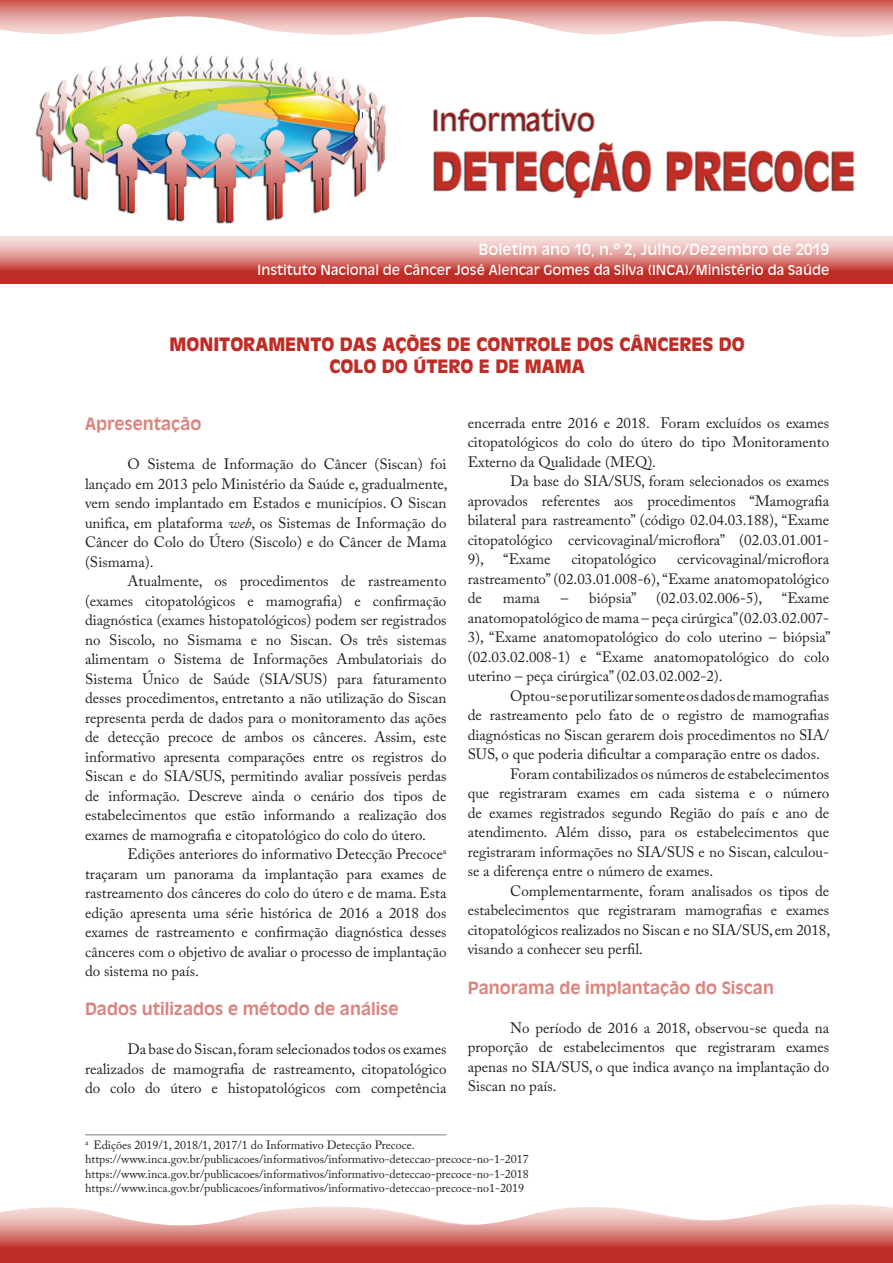
<style>
.page{position:relative;width:893px;height:1263px;background:#fff}
.page>*{position:absolute;margin:0;border:0;box-sizing:border-box;transform-origin:0 0}
.t1{font:900 18px/21.6px "Decade Black S Si";color:#bf2d26;text-align:center}
.t2{font:700 16.5px "Decade S Si";color:#d98680}
.t3{font:15px/19.5px "Adobe Caslon Pro";color:#231f20;text-align:justify}
.t4{font:15px "Decade S Si";color:#fff}
.t5{font:13.5px "Decade S Si";color:#fff}
.t6{font:12px/14.4px "Adobe Caslon Pro";color:#231f20}
.s1{font-style:italic}
</style>
<div class="page">
<img style="left:35px;top:55px;width:745px;height:169px">
<img style="left:780px;top:150px;width:75px;height:43px">
<svg style="left:0;top:1204px;width:893px;height:59px"></svg>
<svg style="left:0;top:236px;width:893px;height:47px;background:#d8807a"></svg>
<svg style="left:0;top:0;width:893px;height:37px"></svg>
<hr style="left:85px;top:1134px;width:361px;height:1px;background:#a8a9ad">
<p class="t4" style="left:478px;top:240px;width:352px">Boletim ano 10, n.º 2, Julho/Dezembro de 2019</p>
<p class="t5" style="left:258px;top:261px;width:573px">Instituto Nacional de Câncer José Alencar Gomes da Silva (INCA)/Ministério da Saúde</p>
<p class="t1" style="left:169px;top:333px;width:577px">MONITORAMENTO DAS AÇÕES DE CONTROLE DOS CÂNCERES DO<br>COLO DO ÚTERO E DE MAMA</p>
<p class="t2" style="left:85px;top:414px;width:118px">Apresentação</p>
<p class="t3" style="left:85px;top:454px;width:364px;text-indent:43px">O Sistema de Informação do Câncer (Siscan) foi lançado em 2013 pelo Ministério da Saúde e, gradualmente, vem sendo implantado em Estados e municípios. O Siscan unifica, em plataforma <span class="s1">web</span>, os Sistemas de Informação do Câncer do Colo do Útero (Siscolo) e do Câncer de Mama (Sismama).</p>
<p class="t3" style="left:85px;top:571px;width:363px;text-indent:43px">Atualmente, os procedimentos de rastreamento (exames citopatológicos e mamografia) e confirmação diagnóstica (exames histopatológicos) podem ser registrados no Siscolo, no Sismama e no Siscan. Os três sistemas alimentam o Sistema de Informações Ambulatoriais do Sistema Único de Saúde (SIA/SUS) para faturamento desses procedimentos, entretanto a não utilização do Siscan representa perda de dados para o monitoramento das ações de detecção precoce de ambos os cânceres. Assim, este informativo apresenta comparações entre os registros do Siscan e do SIA/SUS, permitindo avaliar possíveis perdas de informação. Descreve ainda o cenário dos tipos de estabelecimentos que estão informando a realização dos exames de mamografia e citopatológico do colo do útero.</p>
<p class="t3" style="left:85px;top:844px;width:363px;text-indent:43px">Edições anteriores do informativo Detecção Precoce<sup>a </sup>traçaram um panorama da implantação para exames de rastreamento dos cânceres do colo do útero e de mama. Esta edição apresenta uma série histórica de 2016 a 2018 dos exames de rastreamento e confirmação diagnóstica desses cânceres com o objetivo de avaliar o processo de implantação do sistema no país.</p>
<p class="t2" style="left:85px;top:999px;width:315px">Dados utilizados e método de análise</p>
<p class="t3" style="left:85px;top:1039px;width:363px;text-indent:43px">Da base do Siscan, foram selecionados todos os exames realizados de mamografia de rastreamento, citopatológico do colo do útero e histopatológicos com competência</p>
<p class="t3" style="left:468px;top:413px;width:363px">encerrada entre 2016 e 2018. Foram excluídos os exames citopatológicos do colo do útero do tipo Monitoramento Externo da Qualidade (MEQ).</p>
<p class="t3" style="left:468px;top:471px;width:363px;text-indent:43px">Da base do SIA/SUS, foram selecionados os exames aprovados referentes aos procedimentos “Mamografia bilateral para rastreamento” (código 02.04.03.188), “Exame citopatológico cervicovaginal/microflora” (02.03.01.001- 9),</p>
<p class="t3" style="left:468px;top:549px;width:363px;text-indent:209px">cervicovaginal/microflora rastreamento” (02.03.01.008-6), “Exame anatomopatológico de</p>
<p class="t3" style="left:503px;top:549px;width:49px">“Exame</p>
<p class="t3" style="left:571px;top:549px;width:87px">citopatológico</p>
<p class="t3" style="left:503px;top:588px;width:38px">mama</p>
<p class="t3" style="left:561px;top:588px;width:77px">– biópsia”</p>
<p class="t3" style="left:656px;top:588px;width:108px">(02.03.02.006-5),</p>
<p class="t3" style="left:468px;top:588px;width:364px;text-indent:314px">“Exame anatomopatológico de mama – peça cirúrgica” (02.03.02.007- 3), “Exame anatomopatológico do colo uterino – biópsia” (02.03.02.008-1) e “Exame anatomopatológico do colo uterino – peça cirúrgica” (02.03.02.002-2).</p>
<p class="t3" style="left:510px;top:686px;width:320px">Optou-se por utilizar somente os dados de mamografias</p>
<p class="t3" style="left:468px;top:705px;width:363px">de rastreamento pelo fato de o registro de mamografias</p>
<p class="t3" style="left:468px;top:725px;width:363px">diagnósticas no Siscan gerarem dois procedimentos no SIA/</p>
<p class="t3" style="left:468px;top:744px;width:354px">SUS, o que poderia dificultar a comparação entre os dados.</p>
<p class="t3" style="left:510px;top:764px;width:320px">Foram contabilizados os números de estabelecimentos</p>
<p class="t3" style="left:468px;top:783px;width:363px">que registraram exames em cada sistema e o número</p>
<p class="t3" style="left:468px;top:803px;width:363px">de exames registrados segundo Região do país e ano de</p>
<p class="t3" style="left:468px;top:822px;width:363px">atendimento. Além disso, para os estabelecimentos que</p>
<p class="t3" style="left:468px;top:842px;width:363px">registraram informações no SIA/SUS e no Siscan, calculou-</p>
<p class="t3" style="left:468px;top:861px;width:247px">se a diferença entre o número de exames.</p>
<p class="t3" style="left:510px;top:881px;width:320px">Complementarmente, foram analisados os tipos de</p>
<p class="t3" style="left:468px;top:900px;width:363px">estabelecimentos que registraram mamografias e exames</p>
<p class="t3" style="left:468px;top:920px;width:364px">citopatológicos realizados no Siscan e no SIA/SUS, em 2018,</p>
<p class="t3" style="left:468px;top:939px;width:177px">visando a conhecer seu perfil.</p>
<p class="t2" style="left:468px;top:977px;width:308px">Panorama de implantação do Siscan</p>
<p class="t3" style="left:468px;top:1018px;width:363px;text-indent:43px">No período de 2016 a 2018, observou-se queda na proporção de estabelecimentos que registraram exames apenas no SIA/SUS, o que indica avanço na implantação do Siscan no país.</p>
<p class="t6" style="left:85px;top:1138px;width:445px"><sup>a</sup> Edições 2019/1, 2018/1, 2017/1 do Informativo Detecção Precoce. https://www.inca.gov.br/publicacoes/informativos/informativo-deteccao-precoce-no-1-2017 https://www.inca.gov.br/publicacoes/informativos/informativo-deteccao-precoce-no-1-2018 https://www.inca.gov.br/publicacoes/informativos/informativo-deteccao-precoce-no1-2019</p>
</div>
